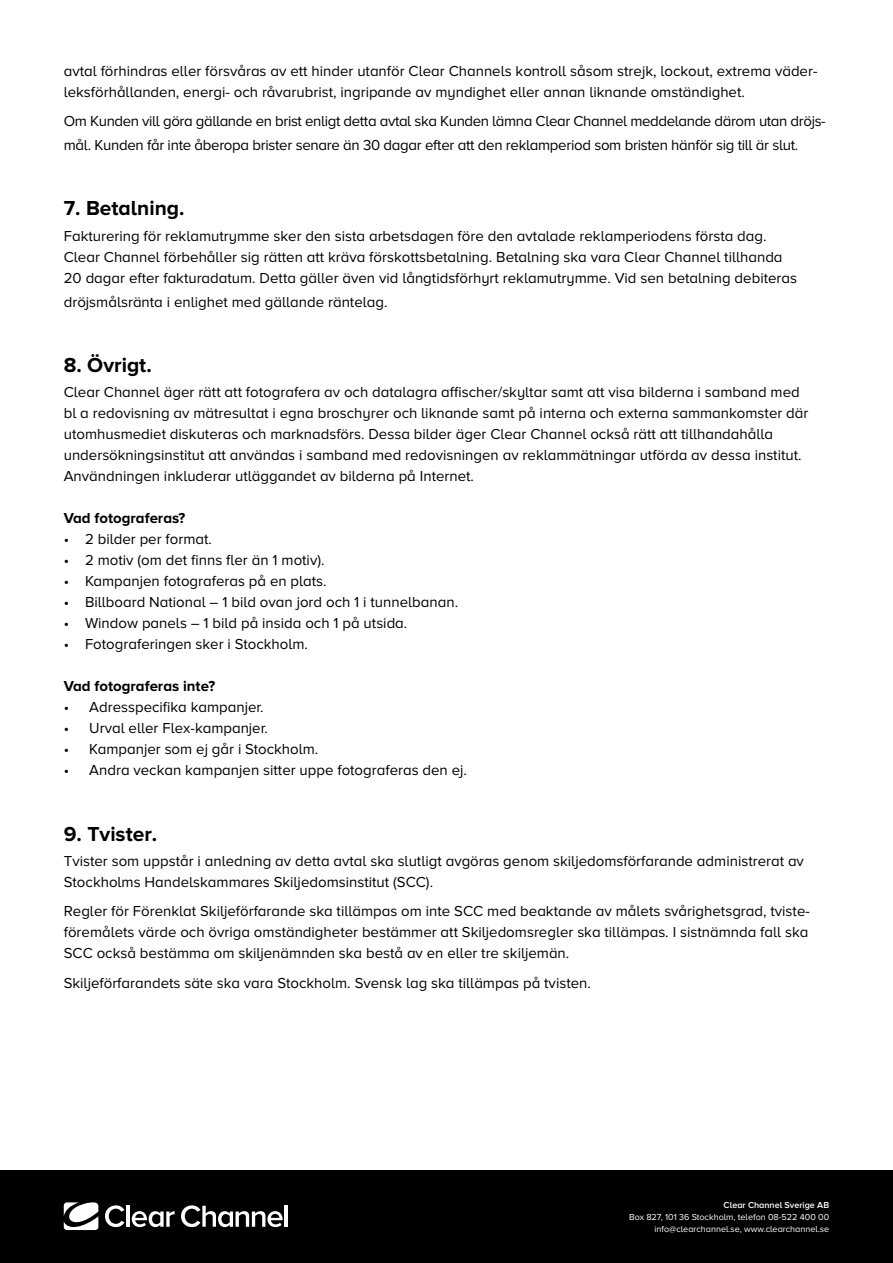
<style>
.page{position:relative;width:893px;height:1263px;background:#fff}
.page>*{position:absolute;margin:0;border:0;box-sizing:border-box;transform-origin:0 0}
.t1{font:700 21px "Proxima Nova A";color:#000}
.t2{font:15px/21px "Proxima Nova A";color:#000}
.t3{font:15px/24px "Proxima Nova A";letter-spacing:-.025em;color:#000}
.t4{font:700 15px "Proxima Nova A";color:#000}
.t5{font:9px/12px "Proxima Nova A";color:#fff;text-align:right}
.t6{font:600 9px "Proxima Nova A";color:#fff}
</style>
<div class="page">
<div style="left:0;top:1170px;width:893px;height:93px;background:#000"></div>
<svg style="left:105px;top:1205px;width:19px;height:22px"></svg>
<hr style="left:127px;top:1206px;width:3px;height:21px;background:#fff">
<svg style="left:132px;top:1211px;width:43px;height:16px"></svg>
<svg style="left:181px;top:1205px;width:102px;height:22px"></svg>
<hr style="left:285px;top:1206px;width:3px;height:21px;background:#fff">
<svg style="left:64px;top:1202px;width:34px;height:28px"></svg>
<p class="t2" style="left:64px;top:60px;width:755px">avtal förhindras eller försvåras av ett hinder utanför Clear Channels kontroll såsom strejk, lockout, extrema väder&shy;leksförhållanden, energi- och råvarubrist, ingripande av myndighet eller annan liknande omständighet.</p>
<p class="t3" style="left:64px;top:109px;width:763px">Om Kunden vill göra gällande en brist enligt detta avtal ska Kunden lämna Clear Channel meddelande därom utan dröjs&shy;mål. Kunden får inte åberopa brister senare än 30 dagar efter att den reklamperiod som bristen hänför sig till är slut.</p>
<h1 class="t1" style="left:64px;top:196px;width:122px">7. Betalning.</h1>
<p class="t2" style="left:64px;top:225px;width:735px">Fakturering för reklamutrymme sker den sista arbetsdagen före den avtalade reklamperiodens första dag.<br>Clear Channel förbehåller sig rätten att kräva förskottsbetalning. Betalning ska vara Clear Channel tillhanda<br>20 dagar efter fakturadatum. Detta gäller även vid långtidsförhyrt reklamutrymme. Vid sen betalning debiteras</p>
<p class="t2" style="left:64px;top:291px;width:325px">dröjsmålsränta i enlighet med gällande räntelag.</p>
<h1 class="t1" style="left:64px;top:353px;width:90px">8. Övrigt.</h1>
<p class="t2" style="left:64px;top:381px;width:746px">Clear Channel äger rätt att fotografera av och datalagra affischer/skyltar samt att visa bilderna i samband med bl a redovisning av mätresultat i egna broschyrer och liknande samt på interna och externa sammankomster där utomhusmediet diskuteras och marknadsförs. Dessa bilder äger Clear Channel också rätt att tillhandahålla undersökningsinstitut att användas i samband med redovisningen av reklammätningar utförda av dessa institut.<br>Användningen inkluderar utläggandet av bilderna på Internet.</p>
<p class="t4" style="left:64px;top:510px;width:123px">Vad fotograferas?</p>
<p class="t2" style="left:64px;top:528px;width:150px">• 2 bilder per format.</p>
<p class="t2" style="left:64px;top:549px;width:262px">• 2 motiv (om det finns fler än 1 motiv).</p>
<p class="t2" style="left:64px;top:570px;width:264px">• Kampanjen fotograferas på en plats.</p>
<p class="t2" style="left:64px;top:591px;width:396px">• Billboard National – 1 bild ovan jord och 1 i tunnelbanan.</p>
<p class="t2" style="left:64px;top:612px;width:345px">• Window panels – 1 bild på insida och 1 på utsida.</p>
<p class="t2" style="left:64px;top:633px;width:246px">• Fotograferingen sker i Stockholm.</p>
<p class="t4" style="left:64px;top:678px;width:153px">Vad fotograferas inte?</p>
<p class="t2" style="left:64px;top:696px;width:201px">• Adresspecifika kampanjer.</p>
<p class="t2" style="left:64px;top:717px;width:206px">• Urval eller Flex-kampanjer.</p>
<p class="t2" style="left:64px;top:738px;width:256px">• Kampanjer som ej går i Stockholm.</p>
<p class="t2" style="left:64px;top:759px;width:405px">• Andra veckan kampanjen sitter uppe fotograferas den ej.</p>
<h1 class="t1" style="left:64px;top:821px;width:95px">9. Tvister.</h1>
<p class="t2" style="left:64px;top:850px;width:742px">Tvister som uppstår i anledning av detta avtal ska slutligt avgöras genom skiljedomsförfarande administrerat av<br>Stockholms Handelskammares Skiljedomsinstitut (SCC).</p>
<p class="t2" style="left:64px;top:901px;width:747px;text-align:justify">Regler för Förenklat Skiljeförfarande ska tillämpas om inte SCC med beaktande av målets svårighetsgrad, tviste&shy;föremålets värde och övriga omständigheter bestämmer att Skiljedomsregler ska tillämpas. I sistnämnda fall ska SCC också bestämma om skiljenämnden ska bestå av en eller tre skiljemän.</p>
<p class="t2" style="left:64px;top:972px;width:529px">Skiljeförfarandets säte ska vara Stockholm. Svensk lag ska tillämpas på tvisten.</p>
<p class="t6" style="left:724px;top:1199px;width:107px">Clear Channel Sverige AB</p>
<p class="t5" style="left:629px;top:1210px;width:201px">Box 827, 101 36 Stockholm, telefon 08-522 400 00 info@clearchannel.se, www.clearchannel.se</p>
</div>
